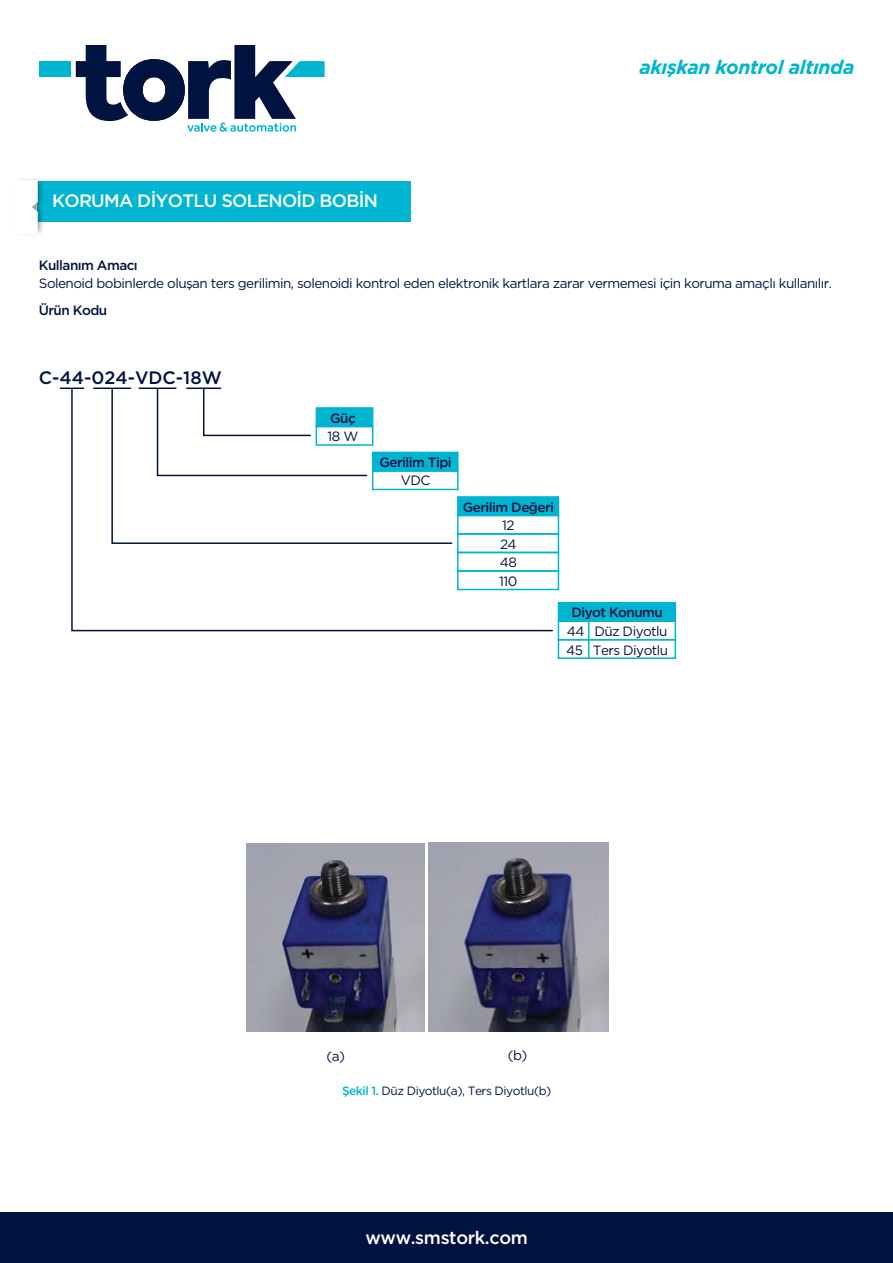
<style>
.page{position:relative;width:893px;height:1263px;background:#fff}
.page>*{position:absolute;margin:0;border:0;box-sizing:border-box;transform-origin:0 0}
.t1{font:italic 700 19.5px "Gotham";letter-spacing:-.02em;color:#00b5d1}
.t2{font:500 18px "Gotham HTF";letter-spacing:-.04em;color:#fff}
.t3{font:500 18px "Gotham HTF";color:#001340}
.t4{font:500 18px "Gotham HTF";letter-spacing:-.02em;color:#fff}
.t5{font:13.65px "Gotham HTF";color:#001340}
.t6{font:13.5px/18.6px "Gotham HTF";letter-spacing:-.04em;color:#001340}
.t7{font:500 13.5px "Gotham HTF";letter-spacing:-.04em;color:#001340}
.t8{font:12px "Gotham HTF";letter-spacing:-.04em;color:#001340}
.s1{font-weight:500;color:#00b5d1}
</style>
<div class="page">
<svg style="left:76px;top:45px;width:249px;height:87px"></svg>
<div style="left:39px;top:61px;width:32px;height:16px;background:#00b5d1"></div>
<div style="left:0;top:1212px;width:893px;height:51px;background:#001340"></div>
<div style="left:38px;top:182px;width:373px;height:40px;background:#00b5d1"></div>
<img style="left:20px;top:129px;width:73px;height:105px">
<svg style="left:20px;top:180px;width:18px;height:54px"></svg>
<hr style="left:139px;top:387px;width:37px;height:2px;background:#001340">
<hr style="left:94px;top:387px;width:37px;height:2px;background:#001340">
<hr style="left:60px;top:387px;width:24px;height:2px;background:#001340">
<svg style="left:71px;top:388px;width:483px;height:244px"></svg>
<div style="left:316px;top:407px;width:57px;height:20px;background:#00b5d1;border:2px solid #00b5d1"></div>
<div style="left:316px;top:426px;width:57px;height:20px;border:2px solid #00b5d1"></div>
<div style="left:372px;top:452px;width:87px;height:20px;background:#00b5d1"></div>
<div style="left:372px;top:470px;width:87px;height:20px;border:2px solid #00b5d1"></div>
<div style="left:457px;top:496px;width:102px;height:20px;background:#00b5d1;border:2px solid #00b5d1"></div>
<div style="left:457px;top:515px;width:102px;height:20px;border:2px solid #00b5d1"></div>
<div style="left:457px;top:533px;width:102px;height:20px;border:2px solid #00b5d1"></div>
<div style="left:457px;top:552px;width:102px;height:20px;border:2px solid #00b5d1"></div>
<div style="left:457px;top:570px;width:102px;height:20px;border:2px solid #00b5d1"></div>
<div style="left:558px;top:602px;width:118px;height:20px;background:#00b5d1"></div>
<div style="left:558px;top:620px;width:118px;height:20px;border:2px solid #00b5d1"></div>
<div style="left:558px;top:639px;width:118px;height:20px;border:2px solid #00b5d1"></div>
<hr style="left:588px;top:621px;width:2px;height:37px;background:#00b5d1">
<img style="left:246px;top:844px;width:179px;height:187px">
<img style="left:428px;top:842px;width:180px;height:189px">
<h2 class="t2" style="left:52px;top:190px;width:327px">KORUMA DİYOTLU SOLENOİD BOBİN</h2>
<h1 class="t1" style="left:639px;top:56px;width:217px">akışkan kontrol altında</h1>
<p class="t7" style="left:39px;top:258px;width:100px">Kullanım Amacı</p>
<p class="t6" style="left:39px;top:274px;width:795px">Solenoid bobinlerde oluşan ters gerilimin, solenoidi kontrol eden elektronik kartlara zarar vermemesi için koruma amaçlı kullanılır.</p>
<p class="t7" style="left:39px;top:303px;width:70px">Ürün Kodu</p>
<h2 class="t3" style="left:39px;top:367px;width:184px">C-44-024-VDC-18W</h2>
<p class="t7" style="left:330px;top:410px;width:27px">Güç</p>
<p class="t6" style="left:328px;top:426px;width:32px">18 W</p>
<p class="t7" style="left:379px;top:455px;width:74px">Gerilim Tipi</p>
<p class="t6" style="left:401px;top:471px;width:31px">VDC</p>
<p class="t7" style="left:463px;top:499px;width:93px">Gerilim Değeri</p>
<p class="t6" style="left:499px;top:516px;width:20px">12<br>24<br>48<br>110</p>
<p class="t7" style="left:571px;top:605px;width:93px">Diyot Konumu</p>
<p class="t6" style="left:566px;top:622px;width:103px">44 Düz Diyotlu<br>45 Ters Diyotlu</p>
<p class="t5" style="left:326px;top:1049px;width:20px">(a)</p>
<p class="t5" style="left:508px;top:1048px;width:21px">(b)</p>
<p class="t8" style="left:342px;top:1084px;width:211px"><span class="s1">Şekil 1.</span> Düz Diyotlu(a), Ters Diyotlu(b)</p>
<h2 class="t4" style="left:365px;top:1227px;width:164px">www.smstork.com</h2>
</div>
